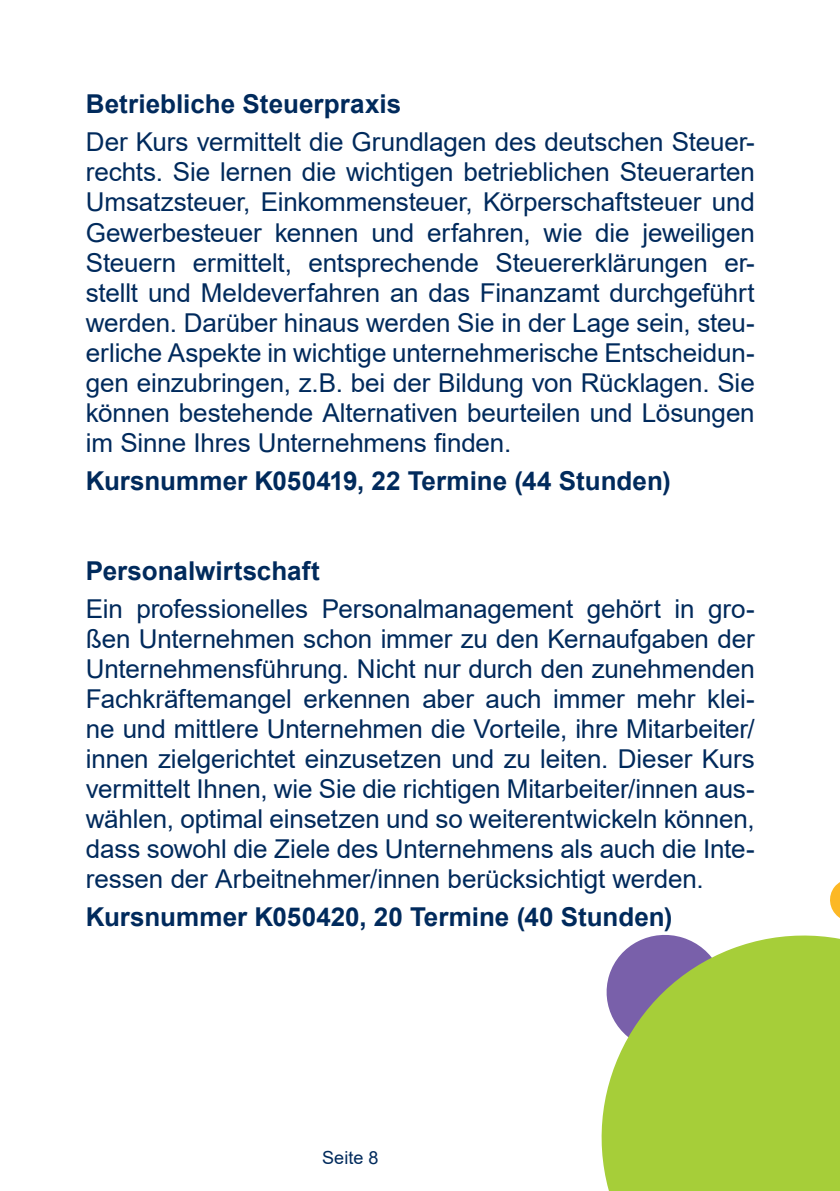
<style>
.page{position:relative;width:840px;height:1191px;background:#fff}
.page>*{position:absolute;margin:0;border:0;box-sizing:border-box;transform-origin:0 0}
.Überschriften{font:26px/30px "Arial";letter-spacing:-.005em;color:#002a5c;text-align:justify}
.Überschriften-2{font:700 26px "Arial";color:#002a5c}
.t1{font:18px "Arial";letter-spacing:.005em;color:#002a5c}
</style>
<div class="page">
<svg style="left:830px;top:882px;width:9px;height:28px"></svg>
<svg style="left:601px;top:910px;width:238px;height:281px;background:#afcc5f"></svg>
<p class="Überschriften-2" style="left:86px;top:86px;width:317px">Betriebliche Steuerpraxis</p>
<p class="Überschriften" style="left:86px;top:127px;width:670px">Der Kurs vermittelt die Grundlagen des deutschen Steuer&shy;rechts. Sie lernen die wichtigen betrieblichen Steuerarten Umsatzsteuer, Einkommensteuer, Körperschaftsteuer und Gewerbesteuer kennen und erfahren, wie die jeweiligen Steuern ermittelt, entsprechende Steuererklärungen er&shy;stellt und Meldeverfahren an das Finanzamt durchgeführt werden. Darüber hinaus werden Sie in der Lage sein, steu&shy;erliche Aspekte in wichtige unternehmerische Entscheidun&shy;gen einzubringen, z.B. bei der Bildung von Rücklagen. Sie können bestehende Alternativen beurteilen und Lösungen im Sinne Ihres Unternehmens finden.</p>
<p class="Überschriften-2" style="left:86px;top:462px;width:586px">Kursnummer K050419, 22 Termine (44 Stunden)</p>
<p class="Überschriften-2" style="left:86px;top:552px;width:235px">Personalwirtschaft</p>
<p class="Überschriften" style="left:86px;top:593px;width:670px">Ein professionelles Personalmanagement gehört in gro&shy;ßen Unternehmen schon immer zu den Kernaufgaben der Unternehmensführung. Nicht nur durch den zunehmenden Fachkräftemangel erkennen aber auch immer mehr klei&shy;ne und mittlere Unternehmen die Vorteile, ihre Mitarbeiter/ innen zielgerichtet einzusetzen und zu leiten. Dieser Kurs vermittelt Ihnen, wie Sie die richtigen Mitarbeiter/innen aus&shy;wählen, optimal einsetzen und so weiterentwickeln können, dass sowohl die Ziele des Unternehmens als auch die Inte&shy;ressen der Arbeitnehmer/innen berücksichtigt werden.</p>
<p class="Überschriften-2" style="left:86px;top:898px;width:588px">Kursnummer K050420, 20 Termine (40 Stunden)</p>
<p class="t1" style="left:322px;top:1145px;width:58px">Seite 8</p>
</div>
